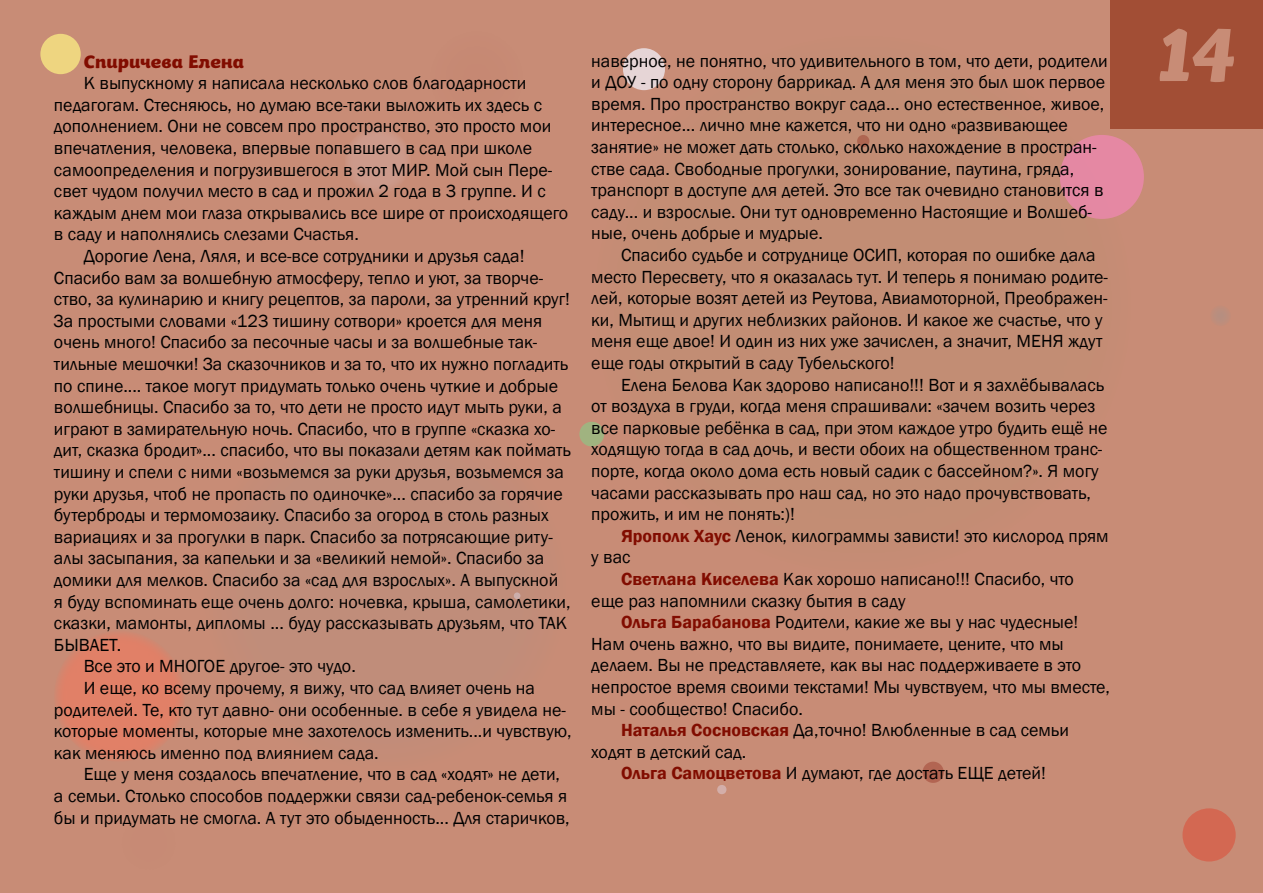
<style>
.page{position:relative;width:1263px;height:893px;background:#c88c76}
.page>*{position:absolute;margin:0;border:0;box-sizing:border-box;transform-origin:0 0}
.t1{font:700 72px "Kiddy Kitty";color:#c88c76}
.t2{font:18px/21.6px "Franklin Gothic";color:#000}
.t3{font:700 18px "Kiddy Kitty";color:#810c00}
.s1{font-weight:600;color:#810c00}
</style>
<div class="page">
<div style="left:592px;top:34px;width:541px;height:541px;background:#c28d74;border-radius:50%"></div>
<svg style="left:347px;top:130px;width:61px;height:61px"></svg>
<div style="left:1060px;top:135px;width:84px;height:84px;background:#e588a3;border-radius:50%"></div>
<div style="left:54px;top:631px;width:131px;height:131px;background:#e18067;border-radius:50%"></div>
<div style="left:579px;top:422px;width:25px;height:24px;background:#a0b380;border-radius:50%"></div>
<div style="left:40px;top:34px;width:41px;height:40px;background:#eed580;border-radius:50%"></div>
<div style="left:1182px;top:808px;width:54px;height:53px;background:#d36852;border-radius:50%"></div>
<div style="left:166px;top:360px;width:7px;height:7px;background:#b26552;border-radius:3px"></div>
<div style="left:1210px;top:305px;width:21px;height:21px;background:#bd8d7c;border-radius:50%"></div>
<svg style="left:922px;top:761px;width:22px;height:22px"></svg>
<div style="left:857px;top:135px;width:12px;height:12px;background:#ae6651;border-radius:50%"></div>
<div style="left:623px;top:48px;width:42px;height:42px;background:#e6d5d6;border-radius:50%"></div>
<svg style="left:717px;top:785px;width:10px;height:9px"></svg>
<div style="left:201px;top:404px;width:368px;height:368px;background:#c08d7a;border-radius:50%"></div>
<div style="left:1110px;top:0;width:153px;height:128px;background:#a24e35"></div>
<p class="t3" style="left:84px;top:50px;width:162px">Спиричева Елена</p>
<p class="t2" style="left:84px;top:73px;width:444px">К выпускному я написала несколько слов благодарности</p>
<p class="t2" style="left:54px;top:94px;width:490px">педагогам. Стесняюсь, но думаю все-таки выложить их здесь с</p>
<p class="t2" style="left:54px;top:116px;width:499px">дополнением. Они не совсем про пространство, это просто мои</p>
<p class="t2" style="left:54px;top:137px;width:480px">впечатления, человека, впервые попавшего в сад при школе</p>
<p class="t2" style="left:54px;top:159px;width:500px">самоопределения и погрузившегося в этот МИР. Мой сын Пере-</p>
<p class="t2" style="left:54px;top:181px;width:493px">свет чудом получил место в сад и прожил 2 года в 3 группе. И с</p>
<p class="t2" style="left:54px;top:202px;width:516px">каждым днем мои глаза открывались все шире от происходящего</p>
<p class="t2" style="left:54px;top:224px;width:306px">в саду и наполнялись слезами Счастья.</p>
<p class="t2" style="left:84px;top:245px;width:442px">Дорогие Лена, Ляля, и все-все сотрудники и друзья сада!</p>
<p class="t2" style="left:54px;top:267px;width:491px">Спасибо вам за волшебную атмосферу, тепло и уют, за творче-</p>
<p class="t2" style="left:54px;top:289px;width:517px">ство, за кулинарию и книгу рецептов, за пароли, за утренний круг!</p>
<p class="t2" style="left:54px;top:310px;width:490px">За простыми словами «123 тишину сотвори» кроется для меня</p>
<p class="t2" style="left:54px;top:332px;width:485px">очень много! Спасибо за песочные часы и за волшебные так-</p>
<p class="t2" style="left:54px;top:353px;width:516px">тильные мешочки! За сказочников и за то, что их нужно погладить</p>
<p class="t2" style="left:54px;top:375px;width:506px">по спине.... такое могут придумать только очень чуткие и добрые</p>
<p class="t2" style="left:54px;top:397px;width:509px">волшебницы. Спасибо за то, что дети не просто идут мыть руки, а</p>
<p class="t2" style="left:54px;top:418px;width:503px">играют в замирательную ночь. Спасибо, что в группе «сказка хо-</p>
<p class="t2" style="left:54px;top:440px;width:518px">дит, сказка бродит»... спасибо, что вы показали детям как поймать</p>
<p class="t2" style="left:54px;top:461px;width:511px">тишину и спели с ними «возьмемся за руки друзья, возьмемся за</p>
<p class="t2" style="left:54px;top:483px;width:510px">руки друзья, чтоб не пропасть по одиночке»... спасибо за горячие</p>
<p class="t2" style="left:54px;top:505px;width:496px">бутерброды и термомозаику. Спасибо за огород в столь разных</p>
<p class="t2" style="left:54px;top:526px;width:501px">вариациях и за прогулки в парк. Спасибо за потрясающие риту-</p>
<p class="t2" style="left:54px;top:548px;width:492px">алы засыпания, за капельки и за «великий немой». Спасибо за</p>
<p class="t2" style="left:54px;top:569px;width:506px">домики для мелков. Спасибо за «сад для взрослых». А выпускной</p>
<p class="t2" style="left:54px;top:591px;width:518px">я буду вспоминать еще очень долго: ночевка, крыша, самолетики,</p>
<p class="t2" style="left:54px;top:613px;width:515px">сказки, мамонты, дипломы ... буду рассказывать друзьям, что ТАК</p>
<p class="t2" style="left:54px;top:634px;width:69px">БЫВАЕТ.</p>
<p class="t2" style="left:84px;top:656px;width:274px">Все это и МНОГОЕ другое- это чудо.</p>
<p class="t2" style="left:84px;top:677px;width:453px">И еще, ко всему прочему, я вижу, что сад влияет очень на</p>
<p class="t2" style="left:54px;top:699px;width:513px">родителей. Те, кто тут давно- они особенные. в себе я увидела не-</p>
<p class="t2" style="left:54px;top:721px;width:519px">которые моменты, которые мне захотелось изменить...и чувствую,</p>
<p class="t2" style="left:54px;top:742px;width:326px">как меняюсь именно под влиянием сада.</p>
<p class="t2" style="left:84px;top:764px;width:478px">Еще у меня создалось впечатление, что в сад «ходят» не дети,</p>
<p class="t2" style="left:54px;top:785px;width:515px">а семьи. Столько способов поддержки связи сад-ребенок-семья я</p>
<p class="t2" style="left:54px;top:807px;width:517px">бы и придумать не смогла. А тут это обыденность... Для старичков,</p>
<p class="t2" style="left:591px;top:50px;width:518px">наверное, не понятно, что удивительного в том, что дети, родители и ДОУ - по одну сторону баррикад. А для меня это был шок первое время. Про пространство вокруг сада... оно естественное, живое, интересное... лично мне кажется, что ни одно «развивающее занятие» не может дать столько, сколько нахождение в простран&shy;стве сада. Свободные прогулки, зонирование, паутина, гряда, транспорт в доступе для детей. Это все так очевидно становится в саду... и взрослые. Они тут одновременно Настоящие и Волшеб&shy;ные, очень добрые и мудрые.</p>
<p class="t2" style="left:591px;top:245px;width:518px;text-indent:30px">Спасибо судьбе и сотруднице ОСИП, которая по ошибке дала место Пересвету, что я оказалась тут. И теперь я понимаю родите&shy;лей, которые возят детей из Реутова, Авиамоторной, Преображен&shy;ки, Мытищ и других неблизких районов. И какое же счастье, что у меня еще двое! И один из них уже зачислен, а значит, МЕНЯ ждут еще годы открытий в саду Тубельского!</p>
<p class="t2" style="left:591px;top:374px;width:518px;text-indent:30px">Елена Белова Как здорово написано!!! Вот и я захлёбывалась от воздуха в груди, когда меня спрашивали: «зачем возить через все парковые ребёнка в сад, при этом каждое утро будить ещё не ходящую тогда в сад дочь, и вести обоих на общественном транс&shy;порте, когда около дома есть новый садик с бассейном?». Я могу часами рассказывать про наш сад, но это надо прочувствовать, прожить, и им не понять:)!</p>
<p class="t2" style="left:621px;top:525px;width:489px"><span class="s1">Ярополк Хаус</span> Ленок, килограммы зависти! это кислород прям</p>
<p class="t2" style="left:591px;top:547px;width:41px">у вас</p>
<p class="t2" style="left:621px;top:569px;width:454px"><span class="s1">Светлана Киселева</span> Как хорошо написано!!! Спасибо, что</p>
<p class="t2" style="left:591px;top:590px;width:316px">еще раз напомнили сказку бытия в саду</p>
<p class="t2" style="left:621px;top:612px;width:459px"><span class="s1">Ольга Барабанова</span> Родители, какие же вы у нас чудесные!</p>
<p class="t2" style="left:591px;top:633px;width:474px">Нам очень важно, что вы видите, понимаете, цените, что мы</p>
<p class="t2" style="left:591px;top:655px;width:491px">делаем. Вы не представляете, как вы нас поддерживаете в это</p>
<p class="t2" style="left:591px;top:677px;width:520px">непростое время своими текстами! Мы чувствуем, что мы вместе,</p>
<p class="t2" style="left:591px;top:698px;width:213px">мы - сообщество! Спасибо.</p>
<p class="t2" style="left:621px;top:720px;width:449px"><span class="s1">Наталья Сосновская</span> Да,точно! Влюбленные в сад семьи</p>
<p class="t2" style="left:591px;top:741px;width:156px">ходят в детский сад.</p>
<p class="t2" style="left:621px;top:763px;width:426px"><span class="s1">Ольга Самоцветова</span> И думают, где достать ЕЩЕ детей!</p>
<h1 class="t1" style="left:1158px;top:13px;width:85px">14</h1>
</div>
